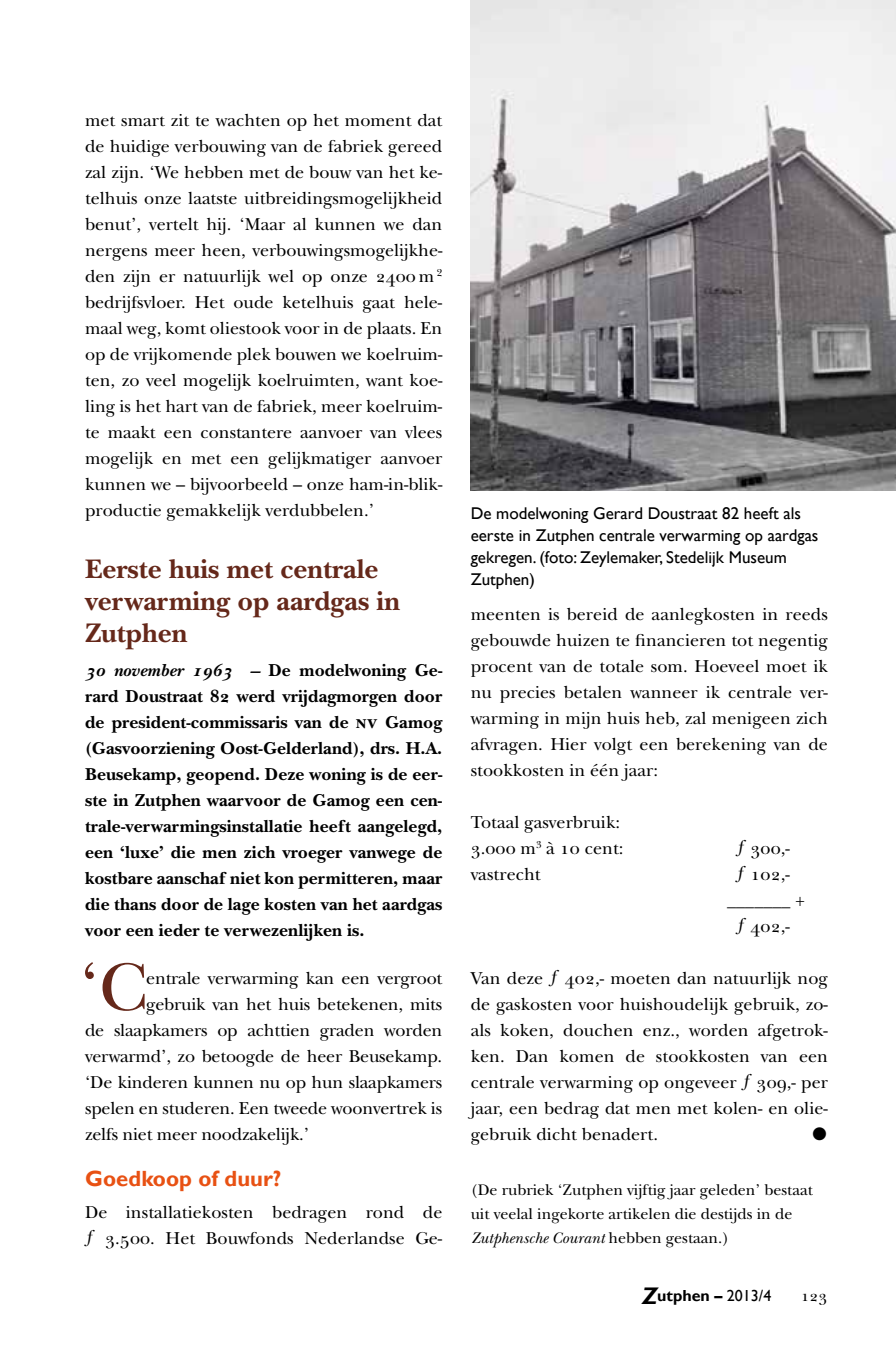
<style>
.page{position:relative;width:896px;height:1361px;background:#fff}
.page>*{position:absolute;margin:0;border:0;box-sizing:border-box;transform-origin:0 0}
.t1{font:70.2px "New Baskerville Std";color:#65281a}
.t2{font:700 28px/32px "New Baskerville Std";color:#65281a}
.t3{font:700 22px "Gill Sans";letter-spacing:.005em;color:#e85113}
.t4{font:18px/26px "New Baskerville Std";color:#000;text-align:justify}
.t5{font:700 18px/26px "New Baskerville";letter-spacing:.005em;color:#000;text-align:justify}
.t6{font:18px "New Baskerville SC";color:#000}
.t7{font:18px "Zapf Dingbats";color:#000}
.t8{font:17px/22px "Gill Sans";color:#000}
.t9{font:16px/24px "New Baskerville Std";color:#000}
.t10{font:700 16px "Gill Sans";color:#000}
.t11{font:16px "New Baskerville SC";color:#000}
.s1{font-family:"New Baskerville SC"}
.s2{font-family:"New Baskerville Bold Italic Os F";font-weight:400}
.s3{font-family:"New Baskerville Bold SC";font-weight:400}
.s4{font-family:"New Baskerville Std"}
.s5{font-style:italic}
.s6{font-style:italic;font-size:24px}
.s7{font-weight:400}
</style>
<div class="page">
<img style="left:471px;top:0;width:425px;height:490px">
<p class="t4" style="left:85px;top:107px;width:359px">met smart zit te wachten op het moment dat de huidige verbouwing van de fabriek gereed zal zijn. ‘We hebben met de bouw van het ke&shy;telhuis onze laatste uitbreidingsmogelijkheid benut’, vertelt hij. ‘Maar al kunnen we dan nergens meer heen, verbouwingsmogelijkhe&shy;den zijn er natuurlijk wel op onze <span class="s1">2400</span> m <sup>2 </sup>bedrijfsvloer. Het oude ketelhuis gaat hele&shy;maal weg, komt oliestook voor in de plaats. En op de vrijkomende plek bouwen we koelruim&shy;ten, zo veel mogelijk koelruimten, want koe&shy;ling is het hart van de fabriek, meer koelruim&shy;te maakt een constantere aanvoer van vlees mogelijk en met een gelijkmatiger aanvoer kunnen we – bijvoorbeeld – onze ham-in-blik&shy;productie gemakkelijk verdubbelen.’</p>
<h2 class="t2" style="left:85px;top:553px;width:316px">Eerste huis met centrale verwarming op aardgas in<br>Zutphen</h2>
<p class="t5" style="left:85px;top:657px;width:359px"><span class="s2">30 november 1963 –</span> De modelwoning Ge&shy;rard Doustraat <span class="s3">82</span> werd vrijdagmorgen door de president-commissaris van de <span class="s3">nv</span> Gamog (Gasvoorziening Oost-Gelderland), drs. H.A.<br>Beusekamp, geopend. Deze woning is de eer&shy;ste in Zutphen waarvoor de Gamog een cen&shy;trale-verwarmingsinstallatie heeft aangelegd, een ‘luxe’ die men zich vroeger vanwege de kostbare aanschaf niet kon permitteren, maar die thans door de lage kosten van het aardgas voor een ieder te verwezenlijken is.</p>
<h1 class="t1" style="left:79px;top:946px;width:70px">‘C</h1>
<p class="t4" style="left:146px;top:965px;width:298px">entrale verwarming kan een vergroot</p>
<p class="t4" style="left:146px;top:991px;width:298px">gebruik van het huis betekenen, mits</p>
<p class="t4" style="left:85px;top:1017px;width:359px">de slaapkamers op achttien graden worden</p>
<p class="t4" style="left:85px;top:1043px;width:359px">verwarmd’, zo betoogde de heer Beusekamp.</p>
<p class="t4" style="left:85px;top:1069px;width:359px">‘De kinderen kunnen nu op hun slaapkamers</p>
<p class="t4" style="left:85px;top:1095px;width:359px">spelen en studeren. Een tweede woonvertrek is</p>
<p class="t4" style="left:85px;top:1121px;width:226px">zelfs niet meer noodzakelijk.’</p>
<p class="t3" style="left:85px;top:1165px;width:198px">Goedkoop of duur?</p>
<p class="t4" style="left:85px;top:1199px;width:359px">De installatiekosten bedragen rond de <span class="s1">ƒ 3.500.</span> Het Bouwfonds Nederlandse Ge-</p>
<p class="t8" style="left:471px;top:502px;width:349px">De modelwoning Gerard Doustraat 82 heeft als eerste in Zutphen centrale verwarming op aardgas gekregen. (foto: Zeylemaker, Stedelijk Museum Zutphen)</p>
<p class="t4" style="left:471px;top:601px;width:359px">meenten is bereid de aanlegkosten in reeds gebouwde huizen te financieren tot negentig procent van de totale som. Hoeveel moet ik nu precies betalen wanneer ik centrale ver&shy;warming in mijn huis heb, zal menigeen zich afvragen. Hier volgt een berekening van de stookkosten in één jaar:</p>
<p class="t4" style="left:471px;top:809px;width:151px">Totaal gasverbruik:</p>
<p class="t6" style="left:471px;top:837px;width:154px">3.000 <span class="s4">m</span><sup>3</sup> <span class="s4">à</span> 10 <span class="s4">cent:</span></p>
<p class="t4" style="left:736px;top:835px;width:55px">ƒ <span class="s1">300</span>,-</p>
<p class="t4" style="left:471px;top:861px;width:72px">vastrecht</p>
<p class="t4" style="left:727px;top:861px;width:79px;text-align:center">ƒ <span class="s1">102</span>,- _______ + ƒ <span class="s1">402</span>,-</p>
<p class="t4" style="left:471px;top:965px;width:359px">Van deze ƒ <span class="s1">402</span>,- moeten dan natuurlijk nog de gaskosten voor huishoudelijk gebruik, zo&shy;als koken, douchen enz., worden afgetrok&shy;ken. Dan komen de stookkosten van een centrale verwarming op ongeveer ƒ <span class="s1">309</span>,- per jaar, een bedrag dat men met kolen- en olie&shy;gebruik dicht benadert.</p>
<p class="t7" style="left:812px;top:1125px;width:16px">●</p>
<p class="t9" style="left:471px;top:1178px;width:344px">(De rubriek ‘Zutphen vijftig jaar geleden’ bestaat uit veelal ingekorte artikelen die destijds in de<br><span class="s5">Zutphensche Courant</span> hebben gestaan.)</p>
<p class="t10" style="left:642px;top:1285px;width:131px"><span class="s6">Z</span>utphen – <span class="s7">2013/4</span></p>
<p class="t11" style="left:800px;top:1286px;width:28px">123</p>
</div>
